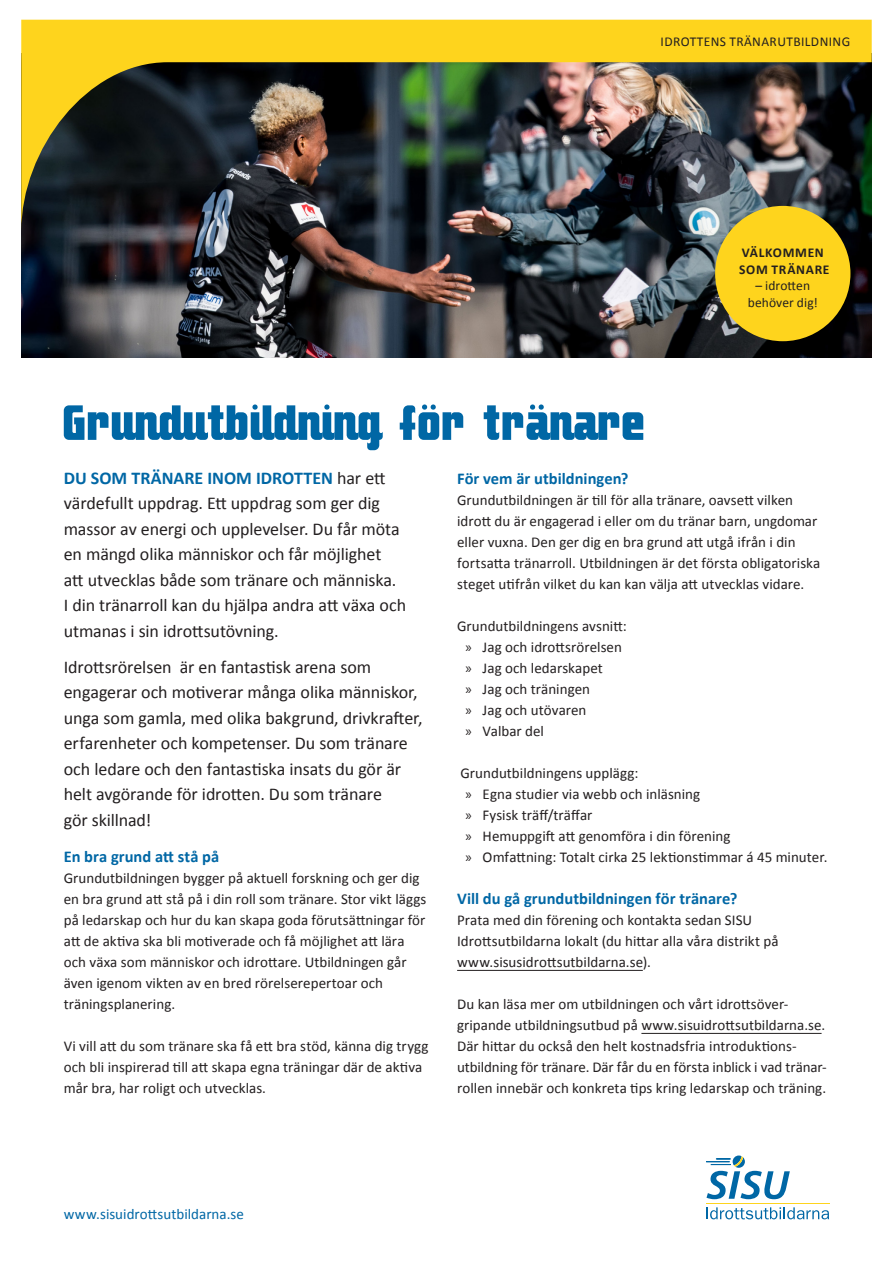
<style>
.page{position:relative;width:893px;height:1263px;background:#fff}
.page>*{position:absolute;margin:0;border:0;box-sizing:border-box;transform-origin:0 0}
.Rubrik_1_Calibri{font:69px "Makimango";color:#0067a5}
.Ingress{font:18px/25.5px "Calibri";letter-spacing:-.005em;color:#231f20}
.Mellanrubrik{font:700 16.5px "Calibri";color:#0067a5}
.Bröd_svart{font:700 16.5px "Calibri";color:#0067a5}
.Bröd_svart-2{font:15px/21px "Calibri";color:#231f20}
.t1{font:15px "Calibri";color:#0067a5}
.Rubrik_1_Calibri-2{font:13.5px "Calibri";letter-spacing:.03em;color:#231f20}
.Bröd_svart-3{font:13.5px/16.5px "Calibri";letter-spacing:.005em;color:#231f20;text-align:center}
.Bröd_svart-4{font:700 13.5px/16.5px "Calibri";letter-spacing:.05em;color:#231f20}
.s1{font-weight:700;color:#0067a5}
.s2{font-family:"Myriad Pro"}
</style>
<div class="page">
<svg style="left:706px;top:1155px;width:84px;height:44px"></svg>
<hr style="left:706px;top:1203px;width:123px;height:1px;background:#fed41d">
<svg style="left:707px;top:1207px;width:122px;height:12px"></svg>
<svg style="left:734px;top:1156px;width:9px;height:11px"></svg>
<img style="left:22px;top:231px;width:849px;height:127px">
<img style="left:21px;top:20px;width:851px;height:211px">
<hr style="left:457px;top:970px;width:186px;height:1px;background:#231f20">
<hr style="left:641px;top:1033px;width:181px;height:1px;background:#231f20">
<div style="left:715px;top:206px;width:135px;height:135px;background:#fed41d;border-radius:50%"></div>
<p class="Rubrik_1_Calibri-2" style="left:661px;top:33px;width:191px">IDROTTENS TRÄNARUTBILDNING</p>
<p class="Rubrik_1_Calibri" style="left:64px;top:385px;width:584px">Grundutbildning för tränare</p>
<p class="Bröd_svart-4" style="left:739px;top:245px;width:92px">VÄLKOMMEN<br>SOM TRÄNARE</p>
<p class="Bröd_svart-3" style="left:748px;top:278px;width:71px">– idrotten behöver dig!</p>
<p class="Ingress" style="left:64px;top:465px;width:344px"><span class="s1">DU SOM TRÄNARE INOM IDROTTEN</span> har ett värdefullt uppdrag. Ett uppdrag som ger dig massor av energi och upplevelser. Du får möta en mängd olika människor och får möjlighet<br>att utvecklas både som tränare och människa.<br>I din tränarroll kan du hjälpa andra att växa och utmanas i sin idrottsutövning.</p>
<p class="Ingress" style="left:64px;top:654px;width:360px">Idrottsrörelsen är en fantastisk arena som engagerar och motiverar många olika människor, unga som gamla, med olika bakgrund, drivkrafter, erfarenheter och kompetenser. Du som tränare och ledare och den fantastiska insats du gör är helt avgörande för idrotten. Du som tränare<br>gör skillnad!</p>
<p class="Mellanrubrik" style="left:64px;top:845px;width:157px">En bra grund att stå på</p>
<p class="Bröd_svart-2" style="left:64px;top:867px;width:364px">Grundutbildningen bygger på aktuell forskning och ger dig en bra grund att stå på i din roll som tränare. Stor vikt läggs på ledarskap och hur du kan skapa goda förutsättningar för att de aktiva ska bli motiverade och få möjlighet att lära och växa som människor och idrottare. Utbildningen går även igenom vikten av en bred rörelserepertoar och träningsplanering.</p>
<p class="Bröd_svart-2" style="left:64px;top:1035px;width:366px">Vi vill att du som tränare ska få ett bra stöd, känna dig trygg och bli inspirerad till att skapa egna träningar där de aktiva mår bra, har roligt och utvecklas.</p>
<p class="Bröd_svart" style="left:457px;top:467px;width:173px">För vem är utbildningen?</p>
<p class="Bröd_svart-2" style="left:457px;top:489px;width:365px">Grundutbildningen är till för alla tränare, oavsett vilken idrott du är engagerad i eller om du tränar barn, ungdomar eller vuxna. Den ger dig en bra grund att utgå ifrån i din fortsatta tränarroll. Utbildningen är det första obligatoriska steget utifrån vilket du kan kan välja att utvecklas vidare.</p>
<p class="Bröd_svart-2" style="left:457px;top:615px;width:171px">Grundutbildningens avsnitt:</p>
<p class="Bröd_svart-2" style="left:466px;top:636px;width:158px"><span class="s2">»</span> Jag och idrottsrörelsen</p>
<p class="Bröd_svart-2" style="left:466px;top:657px;width:139px"><span class="s2">»</span> Jag och ledarskapet</p>
<p class="Bröd_svart-2" style="left:466px;top:678px;width:126px"><span class="s2">»</span> Jag och träningen</p>
<p class="Bröd_svart-2" style="left:466px;top:699px;width:122px"><span class="s2">»</span> Jag och utövaren</p>
<p class="Bröd_svart-2" style="left:466px;top:720px;width:80px"><span class="s2">»</span> Valbar del</p>
<p class="Bröd_svart-2" style="left:460px;top:762px;width:179px">Grundutbildningens upplägg:</p>
<p class="Bröd_svart-2" style="left:466px;top:783px;width:236px"><span class="s2">»</span> Egna studier via webb och inläsning</p>
<p class="Bröd_svart-2" style="left:466px;top:804px;width:128px"><span class="s2">»</span> Fysisk träff/träffar</p>
<p class="Bröd_svart-2" style="left:466px;top:825px;width:266px"><span class="s2">»</span> Hemuppgift att genomföra i din förening</p>
<p class="Bröd_svart-2" style="left:466px;top:846px;width:363px"><span class="s2">»</span> Omfattning: Totalt cirka 25 lektionstimmar á 45 minuter.</p>
<p class="Mellanrubrik" style="left:457px;top:887px;width:282px">Vill du gå grundutbildningen för tränare?</p>
<p class="Bröd_svart-2" style="left:457px;top:909px;width:323px">Prata med din förening och kontakta sedan SISU<br>Idrottsutbildarna lokalt (du hittar alla våra distrikt på www.sisusidrottsutbildarna.se).</p>
<p class="Bröd_svart-2" style="left:457px;top:993px;width:371px">Du kan läsa mer om utbildningen och vårt idrottsöver&shy;gripande utbildningsutbud på www.sisuidrottsutbildarna.se.<br>Där hittar du också den helt kostnadsfria introduktions&shy;utbildning för tränare. Där får du en första inblick i vad tränar&shy;rollen innebär och konkreta tips kring ledarskap och träning.</p>
<p class="t1" style="left:64px;top:1204px;width:182px">www.sisuidrottsutbildarna.se</p>
</div>
